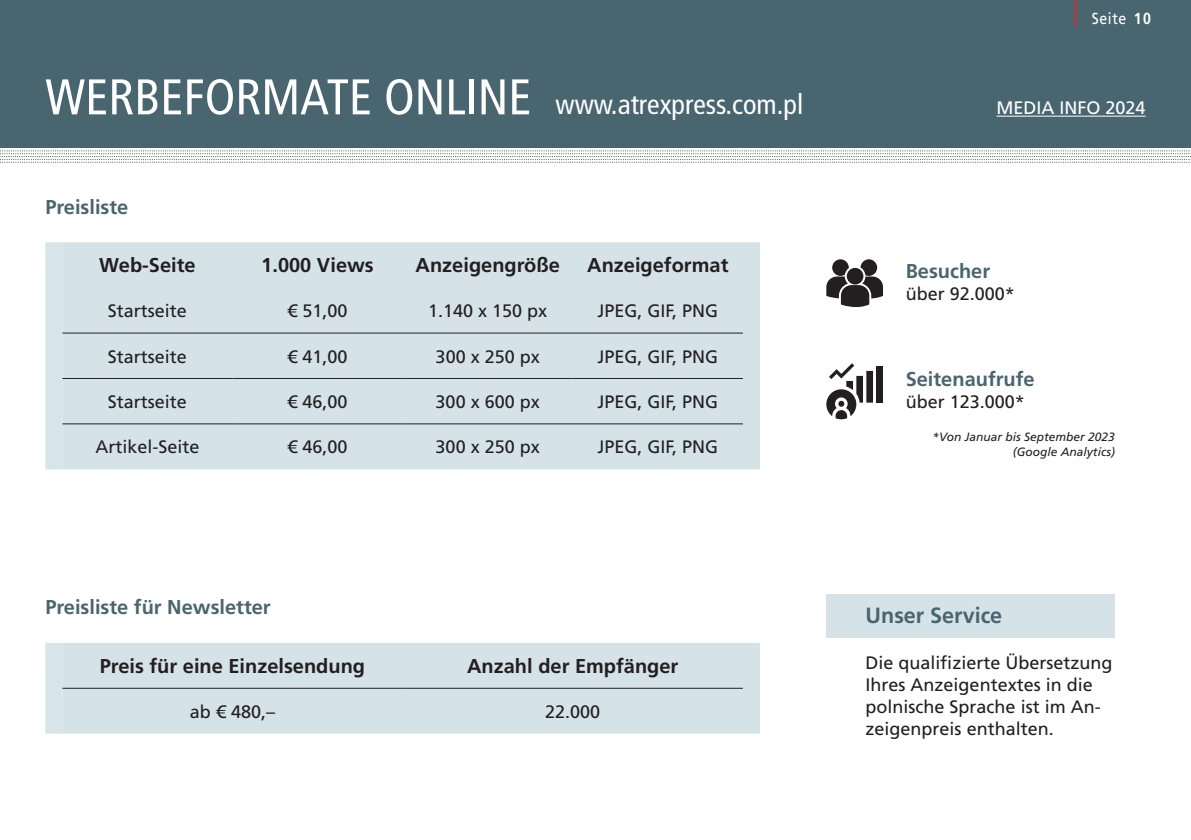
<style>
.page{position:relative;width:1191px;height:840px;background:#fff}
.page>*{position:absolute;margin:0;border:0;box-sizing:border-box;transform-origin:0 0}
.t1{font:condensed 28px "Frutiger LT Pro";color:#fff}
.t2{font:700 22px "Frutiger LT Pro";color:#486570}
.t3{font:700 20px "Frutiger LT Pro";color:#231f20}
.t4{font:700 20px "Frutiger LT Pro";color:#486570}
.t5{font:18px/22px "Frutiger LT Pro";color:#231f20}
.t6{font:18px "Frutiger LT Pro";color:#fff}
.t7{font:16px "Frutiger LT Pro";letter-spacing:.04em;color:#fff;scale:.88 1}
.t8{font:italic 12px/14.4px "Frutiger LT Pro";color:#231f20;text-align:right}
.s1{font-size:50px}
.s2{font-weight:700}
</style>
<div class="page">
<div style="left:0;top:0;width:1191px;height:147px;background:#486570"></div>
<svg style="left:0;top:150px;width:1191px;height:13px"></svg>
<hr style="left:996px;top:116px;width:149px;height:1px;background:#fff">
<div style="left:45px;top:643px;width:17px;height:90px;background:#d7e4e9"></div>
<div style="left:62px;top:643px;width:698px;height:90px;background:#d5e3e8"></div>
<hr style="left:62px;top:687px;width:341px;height:1px;background:#231f20">
<hr style="left:403px;top:687px;width:340px;height:1px;background:#231f20">
<svg style="left:826px;top:259px;width:57px;height:48px"></svg>
<div style="left:876px;top:366px;width:7px;height:36px;background:#231f20"></div>
<svg style="left:826px;top:363px;width:47px;height:56px"></svg>
<div style="left:826px;top:593px;width:289px;height:43px;background:#d5e3e8"></div>
<div style="left:45px;top:242px;width:17px;height:227px;background:#d7e4e9"></div>
<div style="left:62px;top:242px;width:698px;height:227px;background:#d5e3e8"></div>
<hr style="left:62px;top:378px;width:170px;height:1px;background:#231f20">
<hr style="left:232px;top:378px;width:171px;height:1px;background:#231f20">
<hr style="left:403px;top:378px;width:170px;height:1px;background:#231f20">
<hr style="left:573px;top:378px;width:170px;height:1px;background:#231f20">
<hr style="left:62px;top:423px;width:170px;height:1px;background:#231f20">
<hr style="left:232px;top:423px;width:171px;height:1px;background:#231f20">
<hr style="left:403px;top:423px;width:170px;height:1px;background:#231f20">
<hr style="left:573px;top:423px;width:170px;height:1px;background:#231f20">
<hr style="left:62px;top:332px;width:170px;height:1px;background:#231f20">
<hr style="left:232px;top:332px;width:171px;height:1px;background:#231f20">
<hr style="left:403px;top:332px;width:170px;height:1px;background:#231f20">
<hr style="left:573px;top:332px;width:170px;height:1px;background:#231f20">
<h1 class="t1" style="left:45px;top:88px;width:759px"><span class="s1">WERBEFORMATE ONLINE</span> www.atrexpress.com.pl</h1>
<p class="t4" style="left:45px;top:195px;width:84px">Preisliste</p>
<p class="t3" style="left:99px;top:253px;width:98px">Web-Seite</p>
<p class="t3" style="left:261px;top:253px;width:114px">1.000 Views</p>
<p class="t3" style="left:415px;top:253px;width:146px">Anzeigengröße</p>
<p class="t3" style="left:587px;top:253px;width:143px">Anzeigeformat</p>
<p class="t5" style="left:108px;top:300px;width:81px">Startseite</p>
<p class="t5" style="left:287px;top:300px;width:62px">€ 51,00</p>
<p class="t5" style="left:428px;top:300px;width:121px">1.140 x 150 px</p>
<p class="t5" style="left:597px;top:300px;width:122px">JPEG, GIF, PNG</p>
<p class="t5" style="left:108px;top:345px;width:81px">Startseite</p>
<p class="t5" style="left:287px;top:345px;width:62px">€ 41,00</p>
<p class="t5" style="left:436px;top:345px;width:106px">300 x 250 px</p>
<p class="t5" style="left:597px;top:345px;width:122px">JPEG, GIF, PNG</p>
<p class="t5" style="left:108px;top:390px;width:81px">Startseite</p>
<p class="t5" style="left:287px;top:390px;width:62px">€ 46,00</p>
<p class="t5" style="left:435px;top:390px;width:106px">300 x 600 px</p>
<p class="t5" style="left:597px;top:390px;width:122px">JPEG, GIF, PNG</p>
<p class="t5" style="left:95px;top:436px;width:106px">Artikel-Seite</p>
<p class="t5" style="left:287px;top:436px;width:62px">€ 46,00</p>
<p class="t5" style="left:435px;top:436px;width:106px">300 x 250 px</p>
<p class="t5" style="left:597px;top:436px;width:122px">JPEG, GIF, PNG</p>
<p class="t4" style="left:45px;top:595px;width:227px">Preisliste für Newsletter</p>
<p class="t3" style="left:100px;top:653px;width:267px">Preis für eine Einzelsendung</p>
<p class="t3" style="left:467px;top:653px;width:213px">Anzahl der Empfänger</p>
<p class="t5" style="left:190px;top:700px;width:87px">ab € 480,–</p>
<p class="t5" style="left:545px;top:700px;width:57px">22.000</p>
<p class="t7" style="left:1073px;top:9px;width:90px"><sup>|</sup> Seite <span class="s2">10</span></p>
<p class="t6" style="left:996px;top:97px;width:151px">MEDIA INFO 2024</p>
<p class="t4" style="left:905px;top:259px;width:86px">Besucher</p>
<p class="t5" style="left:905px;top:283px;width:111px">über 92.000*</p>
<p class="t4" style="left:905px;top:367px;width:130px">Seitenaufrufe</p>
<p class="t5" style="left:905px;top:391px;width:121px">über 123.000*</p>
<p class="t8" style="left:932px;top:430px;width:184px">*Von Januar bis September 2023 (Google Analytics)</p>
<p class="t2" style="left:865px;top:601px;width:138px">Unser Service</p>
<p class="t5" style="left:865px;top:651px;width:248px">Die qualifizierte Übersetzung<br>Ihres Anzeigentextes in die polnische Sprache ist im An&shy;zeigenpreis enthalten.</p>
</div>
